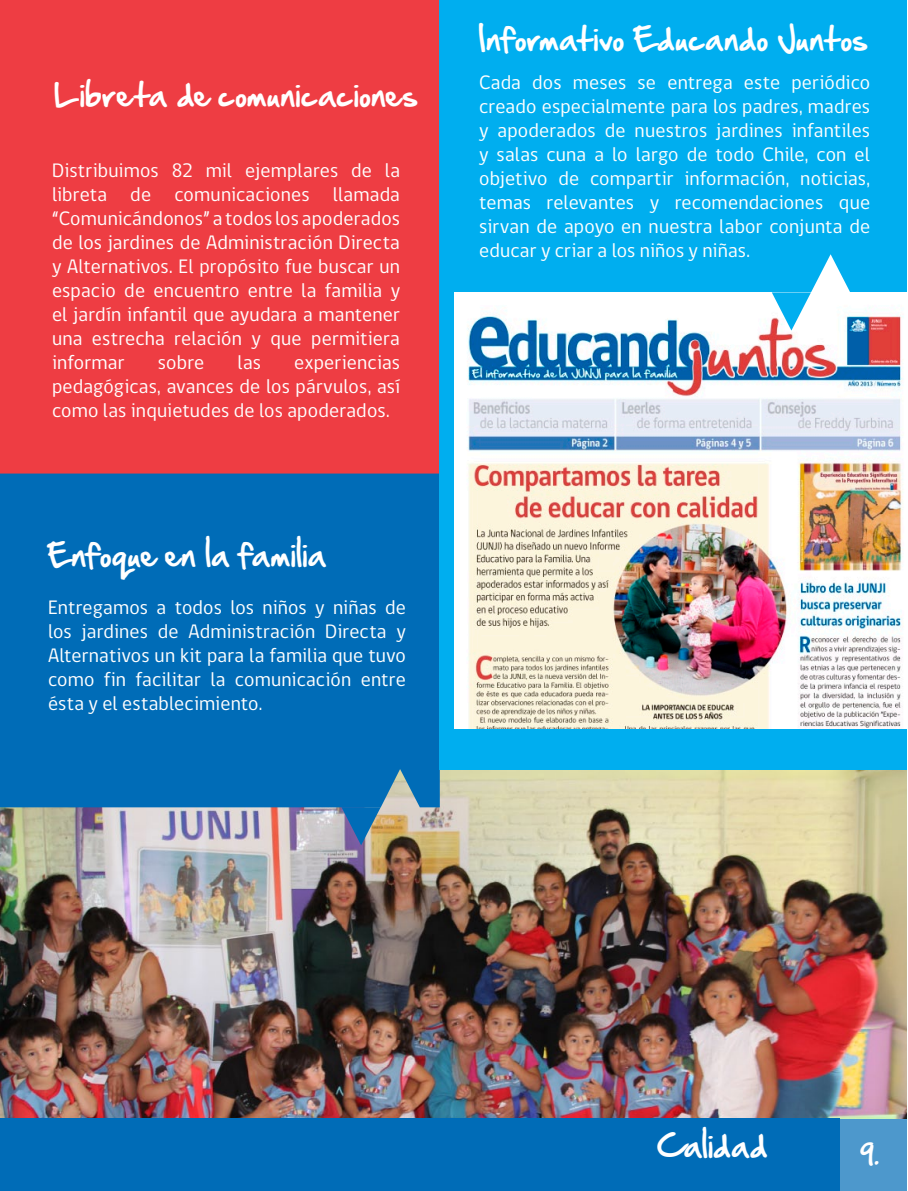
<style>
.page{position:relative;width:908px;height:1191px;background:#fff}
.page>*{position:absolute;margin:0;border:0;box-sizing:border-box;transform-origin:0 0}
.t1{font:28px "Hand Of Sean";letter-spacing:.025em;color:#fff}
.t2{font:24px "Hand Of Sean";color:#fff}
.t3{font:20px/24px "gob CL";letter-spacing:.01em;color:#fff;text-align:justify}
</style>
<div class="page">
<div style="left:835px;top:1119px;width:71px;height:72px;background:#4d98cc"></div>
<img style="left:0;top:769px;width:906px;height:350px">
<div style="left:0;top:1px;width:439px;height:472px;background:#ee3d43"></div>
<div style="left:0;top:473px;width:439px;height:334px;background:#006cb7"></div>
<div style="left:0;top:1119px;width:839px;height:72px;background:#006cb7"></div>
<div style="left:439px;top:1px;width:467px;height:768px;background:#00aeef"></div>
<svg style="left:341px;top:807px;width:39px;height:38px"></svg>
<img style="left:454px;top:293px;width:452px;height:436px">
<svg style="left:771px;top:254px;width:78px;height:76px"></svg>
<h1 class="t1" style="left:55px;top:70px;width:364px">Libreta de comunicaciones</h1>
<p class="t3" style="left:52px;top:158px;width:349px">Distribuimos 82 mil ejemplares de la libreta de comunicaciones llamada “Comunicándonos” a todos los apoderados de los jardines de Administración Directa y Alternativos. El propósito fue buscar un espacio de encuentro entre la familia y el jardín infantil que ayudara a mantener una estrecha relación y que permitiera informar</p>
<p class="t3" style="left:158px;top:350px;width:48px">sobre</p>
<p class="t3" style="left:237px;top:350px;width:25px">las</p>
<p class="t3" style="left:52px;top:350px;width:349px;text-indent:242px">experiencias pedagógicas, avances de los párvulos, así como las inquietudes de los apoderados.</p>
<h1 class="t1" style="left:48px;top:529px;width:279px">Enfoque en la familia</h1>
<p class="t3" style="left:48px;top:595px;width:359px">Entregamos a todos los niños y niñas de los jardines de Administración Directa y Alternativos un kit para la familia que tuvo como fin facilitar la comunicación entre ésta y el establecimiento.</p>
<h1 class="t1" style="left:479px;top:13px;width:389px">Informativo Educando Juntos</h1>
<p class="t3" style="left:479px;top:71px;width:392px">Cada dos meses se entrega este periódico creado especialmente para los padres, madres y apoderados de nuestros jardines infantiles y salas cuna a lo largo de todo Chile, con el objetivo de compartir información, noticias, temas relevantes y recomendaciones que sirvan de apoyo en nuestra labor conjunta de educar y criar a los niños y niñas.</p>
<h1 class="t1" style="left:657px;top:1121px;width:111px">Calidad</h1>
<p class="t2" style="left:860px;top:1132px;width:21px">9.</p>
</div>
